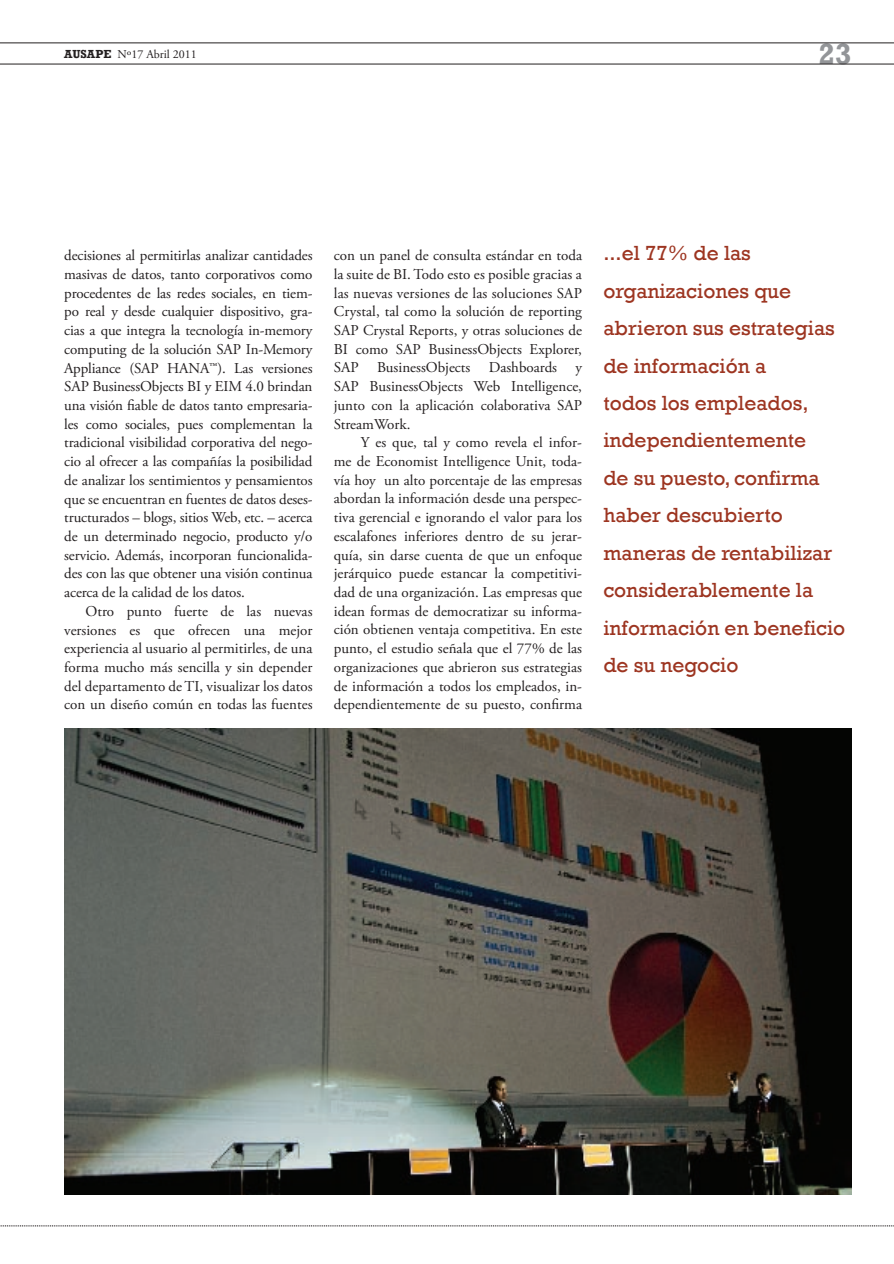
<style>
.page{position:relative;width:894px;height:1264px;background:#fff}
.page>*{position:absolute;margin:0;border:0;box-sizing:border-box;transform-origin:0 0}
.t1{font:700 30px "Rockwell";color:#939598}
.t2{font:21px/37.3px "Rockwell";color:#9d3521}
.t3{font:15px/18.8px "Adobe Garamond Pro";color:#231f20;text-align:justify}
.t4{font:12px "Adobe Garamond Pro";color:#231f20}
.s1{font-family:"Rockwell";font-weight:700}
</style>
<div class="page">
<img style="left:64px;top:728px;width:787px;height:466px">
<hr style="left:0;top:43px;width:893px;height:1px;background:#231f20">
<hr style="left:0;top:64px;width:893px;height:1px;background:#231f20">
<svg style="left:0;top:1225px;width:893px;height:1px"></svg>
<p class="t4" style="left:64px;top:49px;width:134px"><span class="s1">AUSAPE</span> Nº17 Abril 2011</p>
<h1 class="t1" style="left:818px;top:35px;width:35px">23</h1>
<p class="t3" style="left:64px;top:247px;width:250px">decisiones al permitirlas analizar cantidades masivas de datos, tanto corporativos como procedentes de las redes sociales, en tiem&shy;po real y desde cualquier dispositivo, gra&shy;cias a que integra la tecnología in-memory computing de la solución SAP In-Memory Appliance (SAP HANA™). Las versiones SAP BusinessObjects BI y EIM 4.0 brindan una visión fiable de datos tanto empresaria&shy;les como sociales, pues complementan la tradicional visibilidad corporativa del nego&shy;cio al ofrecer a las compañías la posibilidad de analizar los sentimientos y pensamientos que se encuentran en fuentes de datos deses&shy;tructurados – blogs, sitios Web, etc. – acerca de un determinado negocio, producto y/o servicio. Además, incorporan funcionalida&shy;des con las que obtener una visión continua acerca de la calidad de los datos.</p>
<p class="t3" style="left:64px;top:603px;width:250px;text-indent:21px">Otro punto fuerte de las nuevas versiones es que ofrecen una mejor experiencia al usuario al permitirles, de una forma mucho más sencilla y sin depender del departamento de TI, visualizar los datos con un diseño común en todas las fuentes</p>
<p class="t3" style="left:334px;top:247px;width:250px">con un panel de consulta estándar en toda la suite de BI. Todo esto es posible gracias a las nuevas versiones de las soluciones SAP Crystal, tal como la solución de reporting SAP Crystal Reports, y otras soluciones de BI como SAP BusinessObjects Explorer, SAP BusinessObjects Dashboards y SAP BusinessObjects Web Intelligence, junto con la aplicación colaborativa SAP StreamWork.</p>
<p class="t3" style="left:334px;top:434px;width:250px;text-indent:27px">Y es que, tal y como revela el infor&shy;me de Economist Intelligence Unit, toda&shy;vía hoy un alto porcentaje de las empresas abordan la información desde una perspec&shy;tiva gerencial e ignorando el valor para los escalafones inferiores dentro de su jerar&shy;quía, sin darse cuenta de que un enfoque jerárquico puede estancar la competitivi&shy;dad de una organización. Las empresas que idean formas de democratizar su informa&shy;ción obtienen ventaja competitiva. En este punto, el estudio señala que el 77% de las organizaciones que abrieron sus estrategias de información a todos los empleados, in&shy;dependientemente de su puesto, confirma</p>
<p class="t2" style="left:603px;top:234px;width:243px">...el 77% de las organizaciones que abrieron sus estrategias de información a<br>todos los empleados, independientemente<br>de su puesto, confirma haber descubierto maneras de rentabilizar considerablemente la información en beneficio de su negocio</p>
</div>
